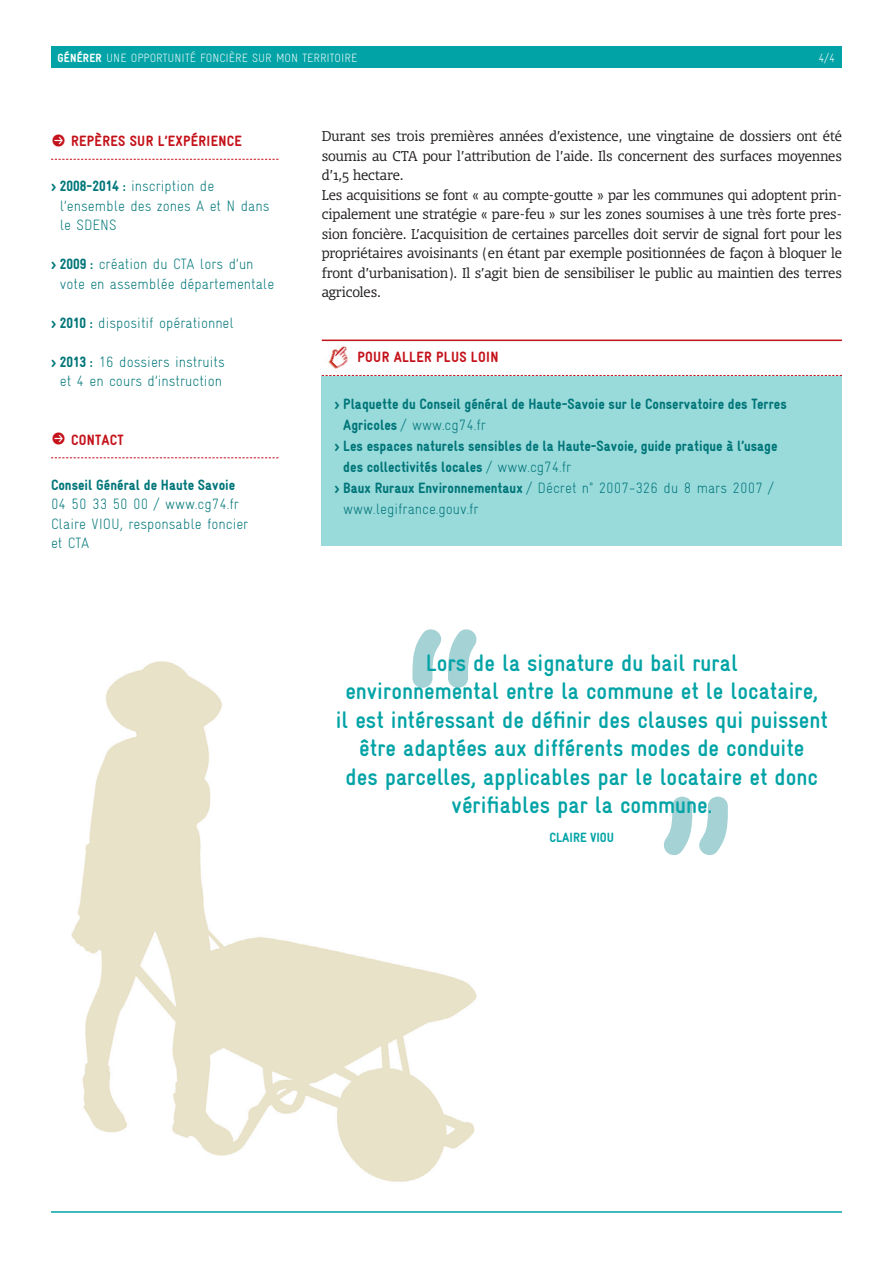
<style>
.page{position:relative;width:893px;height:1263px;background:#fff}
.page>*{position:absolute;margin:0;border:0;box-sizing:border-box;transform-origin:0 0}
.t1{font:700 condensed 24px/28.5px "Gravur";color:#02a3a6;text-align:center}
.t2{font:300 condensed 15px/19.5px "Gravur";color:#017679}
.t3{font:900 condensed 15px "Gravur";color:#017679}
.t4{font:900 condensed 15px "Gravur";letter-spacing:.02em;color:#c4121a}
.t5{font:300 13.5px/19.5px "Olsen";letter-spacing:-.005em;color:#231f20}
.t6{font:900 condensed 13.5px "Gravur";color:#02a3a6}
.t7{font:300 condensed 12px "Gravur";color:#fff}
.s1{font-weight:900}
.s2{font-family:"Button Bonus Circle Negative";font-weight:400;font-stretch:normal}
.s3{font-weight:300}
</style>
<div class="page">
<div style="left:51px;top:47px;width:791px;height:21px;background:#02a3a6"></div>
<hr style="left:51px;top:1211px;width:791px;height:2px;background:#02a3a6">
<img style="left:71px;top:661px;width:406px;height:521px">
<div style="left:322px;top:376px;width:520px;height:169px;background:#99dadb"></div>
<hr style="left:322px;top:340px;width:520px;height:1px;background:#c4121a">
<svg style="left:322px;top:374px;width:520px;height:2px"></svg>
<img style="left:328px;top:346px;width:20px;height:23px">
<svg style="left:51px;top:159px;width:228px;height:1px"></svg>
<svg style="left:51px;top:457px;width:228px;height:1px"></svg>
<svg style="left:412px;top:629px;width:64px;height:59px"></svg>
<svg style="left:664px;top:797px;width:64px;height:58px"></svg>
<p class="t7" style="left:57px;top:51px;width:301px"><span class="s1">GÉNÉRER</span> UNE OPPORTUNITÉ FONCIÈRE SUR MON TERRITOIRE</p>
<p class="t7" style="left:818px;top:51px;width:18px">4/4</p>
<p class="t4" style="left:51px;top:133px;width:192px"><span class="s2">P</span> REPÈRES SUR L’EXPÉRIENCE</p>
<p class="t2" style="left:60px;top:176px;width:211px;text-indent:-9px"><span class="s1">&gt; 2008-2014 :</span> inscription de l’ensemble des zones A et N dans le SDENS</p>
<p class="t2" style="left:60px;top:254px;width:216px;text-indent:-9px"><span class="s1">&gt; 2009 :</span> création du CTA lors d’un vote en assemblée départementale</p>
<p class="t2" style="left:51px;top:313px;width:184px"><span class="s1">&gt; 2010 :</span> dispositif opérationnel</p>
<p class="t2" style="left:51px;top:352px;width:175px;text-align:center"><span class="s1">&gt; 2013 :</span> 16 dossiers instruits et 4 en cours d’instruction</p>
<p class="t4" style="left:51px;top:431px;width:74px"><span class="s2">P</span> CONTACT</p>
<p class="t3" style="left:51px;top:476px;width:186px">Conseil Général de Haute Savoie</p>
<p class="t2" style="left:51px;top:494px;width:199px">04 50 33 50 00 / www.cg74.fr<br>Claire VIOU, responsable foncier et CTA</p>
<p class="t5" style="left:322px;top:126px;width:522px">Durant ses trois premières années d’existence, une vingtaine de dossiers ont été soumis au CTA pour l’attribution de l’aide. Ils concernent des surfaces moyennes d’1,5 hectare.<br>Les acquisitions se font « au compte-goutte » par les communes qui adoptent prin&shy;cipalement une stratégie « pare-feu » sur les zones soumises à une très forte pres&shy;sion foncière. L’acquisition de certaines parcelles doit servir de signal fort pour les propriétaires avoisinants (en étant par exemple positionnées de façon à bloquer le front d’urbanisation). Il s’agit bien de sensibiliser le public au maintien des terres agricoles.</p>
<p class="t4" style="left:358px;top:349px;width:142px">POUR ALLER PLUS LOIN</p>
<p class="t3" style="left:334px;top:395px;width:454px">&gt; Plaquette du Conseil général de Haute-Savoie sur le Conservatoire des Terres</p>
<p class="t2" style="left:343px;top:415px;width:144px"><span class="s1">Agricoles</span> / www.cg74.fr</p>
<p class="t3" style="left:334px;top:437px;width:444px">&gt; Les espaces naturels sensibles de la Haute-Savoie, guide pratique à l’usage</p>
<p class="t3" style="left:343px;top:458px;width:230px">des collectivités locales <span class="s3">/ www.cg74.fr</span></p>
<p class="t2" style="left:334px;top:478px;width:441px"><span class="s1">&gt; Baux Ruraux Environnementaux</span> / Décret n° 2007-326 du 8 mars 2007 /</p>
<p class="t2" style="left:343px;top:499px;width:137px">www.legifrance.gouv.fr</p>
<p class="t1" style="left:336px;top:648px;width:494px">Lors de la signature du bail rural<br>environnemental entre la commune et le locataire,<br>il est intéressant de définir des clauses qui puissent être adaptées aux différents modes de conduite<br>des parcelles, applicables par le locataire et donc vérifiables par la commune.</p>
<p class="t6" style="left:549px;top:830px;width:66px">CLAIRE VIOU</p>
</div>
